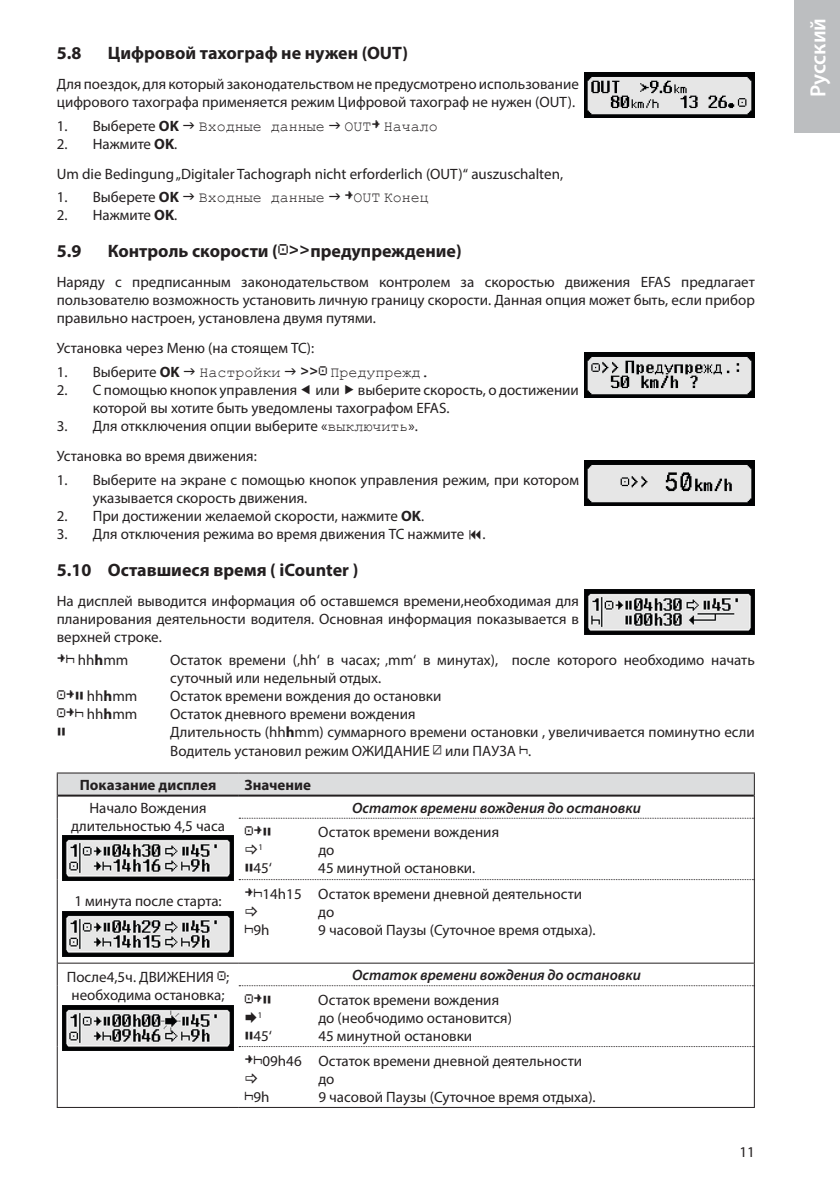
<style>
.page{position:relative;width:840px;height:1191px;background:#fff}
.page>*{position:absolute;margin:0;border:0;box-sizing:border-box;transform-origin:0 0}
.t1{font:600 22px "Myriad Pro";color:#fff}
.t2{font:700 18px "Myriad Pro";color:#231f20}
.t3{font:15px/18px "Myriad Pro";color:#231f20}
.t4{font:italic 600 15px "Myriad Pro";color:#231f20}
.t5{font:15px "Courier New";color:#231f20}
.t6{font:700 15px "Myriad Pro";color:#231f20}
.t7{font:8.8px "Myriad Pro";color:#231f20}
.s1{font-weight:700}
.s2{font-family:"Courier New"}
</style>
<div class="page">
<div style="left:794px;top:0;width:45px;height:132px;background:#bcbec0"></div>
<img style="left:584px;top:73px;width:170px;height:44px">
<img style="left:584px;top:352px;width:170px;height:45px">
<img style="left:584px;top:460px;width:170px;height:45px">
<img style="left:584px;top:589px;width:170px;height:45px">
<hr style="left:57px;top:772px;width:182px;height:1px;background:#231f20">
<hr style="left:239px;top:772px;width:515px;height:1px;background:#231f20">
<hr style="left:57px;top:818px;width:1px;height:61px;background:#231f20">
<hr style="left:753px;top:818px;width:1px;height:61px;background:#231f20">
<hr style="left:57px;top:879px;width:1px;height:84px;background:#231f20">
<hr style="left:753px;top:879px;width:1px;height:84px;background:#231f20">
<svg style="left:57px;top:963px;width:1px;height:22px"></svg>
<hr style="left:57px;top:985px;width:1px;height:61px;background:#231f20">
<hr style="left:753px;top:985px;width:1px;height:61px;background:#231f20">
<hr style="left:57px;top:1046px;width:1px;height:61px;background:#231f20">
<hr style="left:753px;top:1046px;width:1px;height:61px;background:#231f20">
<hr style="left:58px;top:962px;width:181px;height:1px;background:#231f20">
<hr style="left:239px;top:962px;width:514px;height:1px;background:#231f20">
<hr style="left:57px;top:1107px;width:182px;height:1px;background:#231f20">
<hr style="left:239px;top:1107px;width:515px;height:1px;background:#231f20">
<svg style="left:57px;top:773px;width:697px;height:46px"></svg>
<svg style="left:239px;top:879px;width:515px;height:1px"></svg>
<svg style="left:239px;top:963px;width:515px;height:23px"></svg>
<svg style="left:239px;top:1046px;width:515px;height:1px"></svg>
<img style="left:63px;top:836px;width:170px;height:45px">
<img style="left:63px;top:911px;width:170px;height:45px">
<img style="left:63px;top:1005px;width:170px;height:45px">
<p class="t2" style="left:57px;top:41px;width:26px">5.8</p>
<p class="t2" style="left:108px;top:41px;width:302px">Цифровой тахограф не нужен (OUT)</p>
<p class="t3" style="left:57px;top:75px;width:523px">Для поездок, для который законодательством не предусмотрено использование цифрового тахографа применяется режим Цифровой тахограф не нужен (OUT).</p>
<p class="t3" style="left:57px;top:116px;width:124px">1. Выберете <span class="s1">OK</span></p>
<p class="t5" style="left:198px;top:117px;width:127px">Входные данные</p>
<p class="t5" style="left:344px;top:117px;width:95px">OUT Начало</p>
<p class="t3" style="left:57px;top:128px;width:507px;line-height:30px">2. Нажмите <span class="s1">OK</span>.<br>Um die Bedingung „Digitaler Tachograph nicht erforderlich (OUT)“ auszuschalten,</p>
<p class="t3" style="left:57px;top:188px;width:124px">1. Выберете <span class="s1">OK</span></p>
<p class="t5" style="left:198px;top:188px;width:127px">Входные данные</p>
<p class="t5" style="left:353px;top:188px;width:77px">OUT Конец</p>
<p class="t3" style="left:57px;top:206px;width:122px">2. Нажмите <span class="s1">OK</span>.</p>
<p class="t2" style="left:57px;top:239px;width:26px">5.9</p>
<p class="t2" style="left:108px;top:239px;width:171px">Контроль скорости (</p>
<p class="t2" style="left:310px;top:239px;width:153px">предупреждение)</p>
<p class="t3" style="left:57px;top:273px;width:699px;text-align:justify">Наряду с предписанным законодательством контролем за скоростью движения EFAS предлагает пользователю возможность установить личную границу скорости. Данная опция может быть, если прибор правильно настроен, установлена двумя путями.</p>
<p class="t3" style="left:57px;top:339px;width:259px">Установка через Меню (на стоящем ТС):</p>
<p class="t3" style="left:57px;top:363px;width:124px">1. Выберите <span class="s1">OK</span></p>
<p class="t5" style="left:199px;top:363px;width:82px">Настройки</p>
<p class="t5" style="left:330px;top:363px;width:100px">Предупрежд.</p>
<p class="t3" style="left:93px;top:381px;width:487px;text-indent:-36px">2. С помощью кнопок управления или выберите скорость, о достижении которой вы хотите быть уведомлены тахографом EFAS.</p>
<p class="t3" style="left:57px;top:411px;width:362px;line-height:30px">3. Для откключения опции выберите «<span class="s2">выключить</span>».<br>Установка во время движения:</p>
<p class="t3" style="left:93px;top:470px;width:487px;text-indent:-36px">1. Выберите на экране с помощью кнопок управления режим, при котором указывается скорость движения.</p>
<p class="t3" style="left:57px;top:506px;width:368px">2. При достижении желаемой скорости, нажмите <span class="s1">OK</span>.</p>
<p class="t3" style="left:57px;top:524px;width:430px">3. Для отключения режима во время движения ТС нажмите .</p>
<p class="t2" style="left:57px;top:558px;width:303px">5.10 Оставшиеся время ( iCounter )</p>
<p class="t3" style="left:57px;top:591px;width:523px;text-align:justify">На дисплей выводится информация об оставшемся времени,необходимая для планирования деятельности водителя. Основная информация показывается в верхней строке.</p>
<p class="t3" style="left:78px;top:651px;width:52px">hh<span class="s1">h</span>mm</p>
<p class="t3" style="left:170px;top:651px;width:585px">Остаток времени (‚hh‘ в часах; ‚mm‘ в минутах), после которого необходимо начать суточный или недельный отдых.</p>
<p class="t3" style="left:87px;top:687px;width:52px">hh<span class="s1">h</span>mm</p>
<p class="t3" style="left:170px;top:687px;width:272px">Остаток времени вождения до остановки</p>
<p class="t3" style="left:87px;top:705px;width:52px">hh<span class="s1">h</span>mm</p>
<p class="t3" style="left:170px;top:705px;width:585px">Остаток дневного времени вождения<br>Длительность (hh<span class="s1">h</span>mm) суммарного времени остановки , увеличивается поминутно если<br>Водитель установил режим ОЖИДАНИЕ или ПАУЗА .</p>
<p class="t6" style="left:80px;top:775px;width:138px">Показание дисплея</p>
<p class="t6" style="left:244px;top:775px;width:68px">Значение</p>
<p class="t3" style="left:71px;top:798px;width:155px;text-align:center">Начало Вождения длительностью 4,5 часа</p>
<p class="t4" style="left:352px;top:798px;width:290px">Остаток времени вождения до остановки</p>
<p class="t3" style="left:318px;top:823px;width:182px">Остаток времени вождения</p>
<p class="t3" style="left:74px;top:891px;width:149px">1 минута после старта:</p>
<p class="t7" style="left:258px;top:842px;width:6px">1</p>
<p class="t3" style="left:318px;top:841px;width:18px">до</p>
<p class="t3" style="left:253px;top:859px;width:20px">45‘</p>
<p class="t3" style="left:262px;top:855px;width:321px;line-height:25.4px;text-indent:56px">45 минутной остановки.<br>14h15 Остаток времени дневной деятельности</p>
<p class="t3" style="left:318px;top:902px;width:18px">до</p>
<p class="t3" style="left:253px;top:920px;width:18px">9h</p>
<p class="t3" style="left:318px;top:920px;width:279px">9 часовой Паузы (Суточное время отдыха).</p>
<p class="t3" style="left:67px;top:968px;width:164px;text-align:center">После4,5ч. ДВИЖЕНИЯ ; необходима остановка;</p>
<p class="t4" style="left:352px;top:965px;width:290px">Остаток времени вождения до остановки</p>
<p class="t3" style="left:318px;top:990px;width:182px">Остаток времени вождения</p>
<p class="t7" style="left:258px;top:1009px;width:6px">1</p>
<p class="t3" style="left:318px;top:1008px;width:195px">до (необчодимо остановится)</p>
<p class="t3" style="left:253px;top:1026px;width:20px">45‘</p>
<p class="t3" style="left:262px;top:1023px;width:321px;line-height:24.8px;text-indent:56px">45 минутной остановки<br>09h46 Остаток времени дневной деятельности</p>
<p class="t3" style="left:318px;top:1069px;width:18px">до</p>
<p class="t3" style="left:253px;top:1087px;width:18px">9h</p>
<p class="t3" style="left:318px;top:1087px;width:279px">9 часовой Паузы (Суточное время отдыха).</p>
<p class="t3" style="left:739px;top:1142px;width:17px">11</p>
<h1 class="t1" style="left:803px;top:97px;width:81px;rotate:-90deg">Pусский</h1>
</div>
